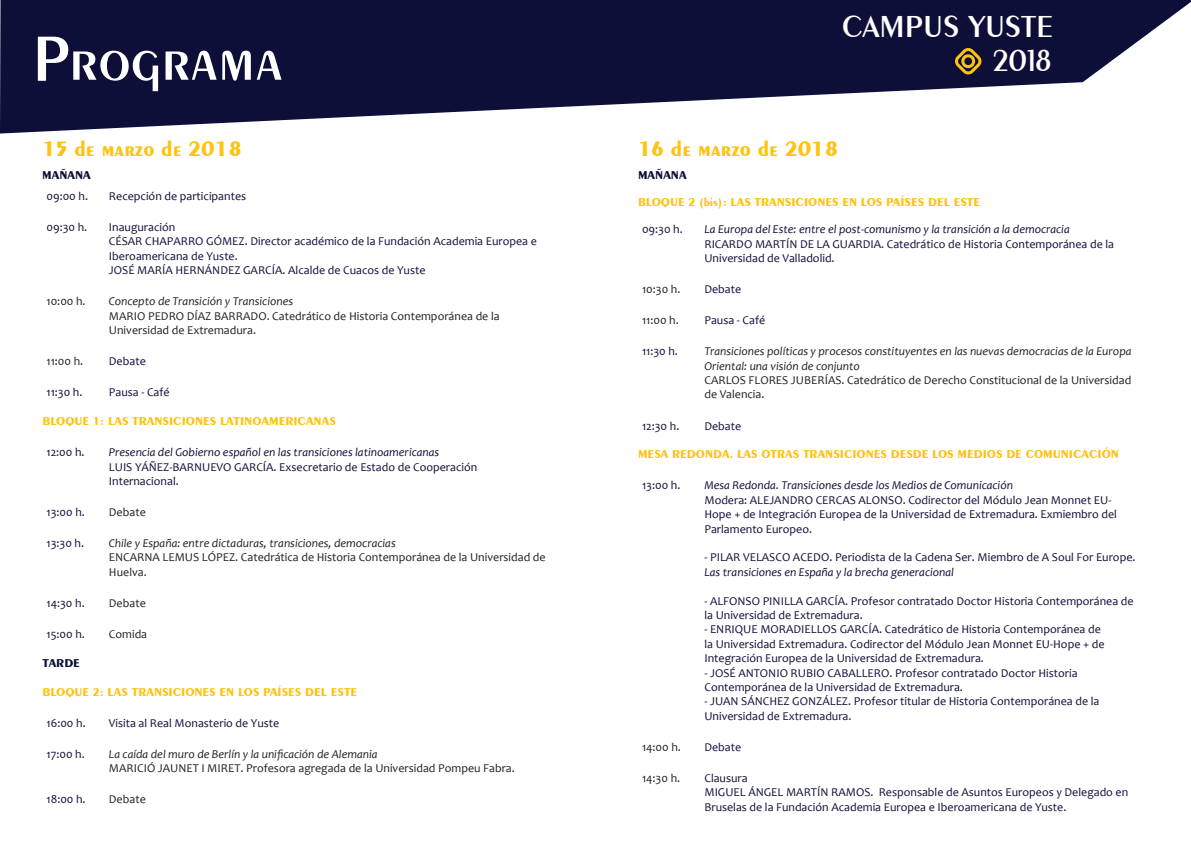
<style>
.page{position:relative;width:1191px;height:842px;background:#fff}
.page>*{position:absolute;margin:0;border:0;box-sizing:border-box;transform-origin:0 0}
.t1{font:600 65.9px "Exotic 350 BT";color:#fff}
.t2{font:600 32px "Exotic 350 BT";color:#fff}
.t3{font:600 31.8px "Exotic 350 BT";color:#fff}
.t4{font:700 22px "Exotic 350 BT";color:#fec210}
.t5{font:12px/14.4px "Candara";color:#0e0f39}
.t6{font:12px/14.4px "Candara";color:#231f20}
.t7{font:italic 12px/14.4px "Candara";color:#231f20}
.t8{font:italic 12px "Candara";color:#0e0f39}
.t9{font:700 12px "Exotic 350 BT";color:#fec210}
.t10{font:700 12px "Exotic 350 BT";color:#0e0f39}
</style>
<div class="page">
<svg style="left:0;top:0;width:1191px;height:134px;fill:#0e0f39"></svg>
<svg style="left:954px;top:47px;width:28px;height:27px"></svg>
<h1 class="t1" style="left:32px;top:18px;width:252px">Programa</h1>
<h3 class="t4" style="left:43px;top:135px;width:201px">15 DE MARZO DE 2018</h3>
<p class="t5" style="left:47px;top:189px;width:43px">09:00 h.</p>
<p class="t5" style="left:109px;top:189px;width:139px">Recepción de participantes</p>
<p class="t5" style="left:47px;top:220px;width:42px">09:30 h.</p>
<p class="t5" style="left:109px;top:220px;width:429px">Inauguración<br>CÉSAR CHAPARRO GÓMEZ. Director académico de la Fundación Academia Europea e Iberoamericana de Yuste.<br>JOSÉ MARÍA HERNÁNDEZ GARCÍA. Alcalde de Cuacos de Yuste</p>
<p class="t6" style="left:47px;top:294px;width:41px">10:00 h.</p>
<p class="t7" style="left:109px;top:294px;width:186px">Concepto de Transición y Transiciones</p>
<p class="t6" style="left:109px;top:308px;width:392px">MARIO PEDRO DÍAZ BARRADO. Catedrático de Historia Contemporánea de la<br>Universidad de Extremadura.</p>
<p class="t6" style="left:47px;top:354px;width:38px">11:00 h.</p>
<p class="t5" style="left:109px;top:354px;width:38px">Debate</p>
<p class="t5" style="left:47px;top:385px;width:37px">11:30 h.</p>
<p class="t5" style="left:109px;top:385px;width:62px">Pausa - Café</p>
<p class="t9" style="left:43px;top:414px;width:295px">BLOQUE 1: LAS TRANSICIONES LATINOAMERICANAS</p>
<p class="t5" style="left:47px;top:445px;width:40px">12:00 h.</p>
<p class="t8" style="left:109px;top:445px;width:332px">Presencia del Gobierno español en las transiciones latinoamericanas</p>
<p class="t5" style="left:109px;top:459px;width:370px">LUIS YÁÑEZ-BARNUEVO GARCÍA. Exsecretario de Estado de Cooperación<br>Internacional.</p>
<p class="t5" style="left:47px;top:505px;width:40px">13:00 h.</p>
<p class="t6" style="left:109px;top:505px;width:38px">Debate</p>
<p class="t5" style="left:47px;top:536px;width:39px">13:30 h.</p>
<p class="t7" style="left:109px;top:536px;width:288px">Chile y España: entre dictaduras, transiciones, democracias</p>
<p class="t6" style="left:109px;top:550px;width:438px">ENCARNA LEMUS LÓPEZ. Catedrática de Historia Contemporánea de la Universidad de<br>Huelva.</p>
<p class="t5" style="left:47px;top:596px;width:40px">14:30 h.</p>
<p class="t6" style="left:109px;top:596px;width:38px">Debate</p>
<p class="t5" style="left:47px;top:627px;width:40px">15:00 h.</p>
<p class="t6" style="left:109px;top:627px;width:40px">Comida</p>
<p class="t10" style="left:43px;top:656px;width:39px">TARDE</p>
<p class="t9" style="left:43px;top:684px;width:316px">BLOQUE 2: LAS TRANSICIONES EN LOS PAÍSES DEL ESTE</p>
<p class="t5" style="left:47px;top:715px;width:41px">16:00 h.</p>
<p class="t5" style="left:109px;top:715px;width:172px">Visita al Real Monasterio de Yuste</p>
<p class="t5" style="left:47px;top:747px;width:40px">17:00 h.</p>
<p class="t7" style="left:109px;top:747px;width:270px">La caída del muro de Berlín y la unificación de Alemania</p>
<p class="t6" style="left:109px;top:761px;width:407px">MARICIÓ JAUNET I MIRET. Profesora agregada de la Universidad Pompeu Fabra.</p>
<p class="t5" style="left:47px;top:792px;width:41px">18:00 h.</p>
<p class="t6" style="left:109px;top:792px;width:38px">Debate</p>
<p class="t10" style="left:42px;top:168px;width:50px">MAÑANA</p>
<h2 class="t2" style="left:842px;top:7px;width:213px">CAMPUS YUSTE</h2>
<h3 class="t3" style="left:993px;top:41px;width:59px">2018</h3>
<h3 class="t4" style="left:638px;top:135px;width:202px">16 DE MARZO DE 2018</h3>
<p class="t10" style="left:638px;top:168px;width:50px">MAÑANA</p>
<p class="t9" style="left:638px;top:194px;width:344px">BLOQUE 2 (BIS): LAS TRANSICIONES EN LOS PAÍSES DEL ESTE</p>
<p class="t5" style="left:642px;top:222px;width:42px">09:30 h.</p>
<p class="t8" style="left:704px;top:222px;width:367px">La Europa del Este: entre el post-comunismo y la transición a la democracia</p>
<p class="t5" style="left:704px;top:236px;width:411px">RICARDO MARTÍN DE LA GUARDIA. Catedrático de Historia Contemporánea de la<br>Universidad de Valladolid.</p>
<p class="t6" style="left:642px;top:282px;width:40px">10:30 h.</p>
<p class="t5" style="left:704px;top:282px;width:38px">Debate</p>
<p class="t6" style="left:642px;top:313px;width:38px">11:00 h.</p>
<p class="t5" style="left:704px;top:313px;width:62px">Pausa - Café</p>
<p class="t5" style="left:642px;top:344px;width:37px">11:30 h.</p>
<p class="t7" style="left:704px;top:344px;width:428px">Transiciones políticas y procesos constituyentes en las nuevas democracias de la Europa<br>Oriental: una visión de conjunto</p>
<p class="t6" style="left:704px;top:373px;width:428px">CARLOS FLORES JUBERÍAS. Catedrático de Derecho Constitucional de la Universidad de Valencia.</p>
<p class="t5" style="left:642px;top:418px;width:39px">12:30 h.</p>
<p class="t5" style="left:704px;top:418px;width:38px">Debate</p>
<p class="t9" style="left:638px;top:447px;width:132px">MESA REDONDA. LAS OTRAS</p>
<p class="t9" style="left:803px;top:447px;width:15px">TRANSICIONES</p>
<p class="t9" style="left:890px;top:447px;width:9px">DESDE</p>
<p class="t9" style="left:932px;top:447px;width:8px">LOS</p>
<p class="t9" style="left:957px;top:447px;width:18px">MEDIOS</p>
<p class="t9" style="left:1006px;top:447px;width:37px">DE COMUNICACI</p>
<p class="t9" style="left:1101px;top:447px;width:16px">ÓN</p>
<p class="t5" style="left:642px;top:478px;width:40px">13:00 h.</p>
<p class="t8" style="left:704px;top:478px;width:310px">Mesa Redonda. Transiciones desde los Medios de Comunicación</p>
<p class="t5" style="left:704px;top:493px;width:414px">Modera: ALEJANDRO CERCAS ALONSO. Codirector del Módulo Jean Monnet EU-<br>Hope + de Integración Europea de la Universidad de Extremadura. Exmiembro del<br>Parlamento Europeo.</p>
<p class="t5" style="left:704px;top:550px;width:432px">- PILAR VELASCO ACEDO. Periodista de la Cadena Ser. Miembro de A Soul For Europe.</p>
<p class="t8" style="left:704px;top:564px;width:251px">Las transiciones en España y la brecha generacional</p>
<p class="t5" style="left:704px;top:593px;width:431px">- ALFONSO PINILLA GARCÍA. Profesor contratado Doctor Historia Contemporánea de la Universidad de Extremadura.</p>
<p class="t5" style="left:704px;top:622px;width:401px">- ENRIQUE MORADIELLOS GARCÍA. Catedrático de Historia Contemporánea de la Universidad Extremadura. Codirector del Módulo Jean Monnet EU-Hope + de<br>Integración Europea de la Universidad de Extremadura.</p>
<p class="t5" style="left:704px;top:665px;width:375px">- JOSÉ ANTONIO RUBIO CABALLERO. Profesor contratado Doctor Historia<br>Contemporánea de la Universidad de Extremadura.</p>
<p class="t5" style="left:704px;top:694px;width:396px">- JUAN SÁNCHEZ GONZÁLEZ. Profesor titular de Historia Contemporánea de la<br>Universidad de Extremadura.</p>
<p class="t6" style="left:642px;top:740px;width:40px">14:00 h.</p>
<p class="t5" style="left:704px;top:740px;width:38px">Debate</p>
<p class="t6" style="left:642px;top:771px;width:40px">14:30 h.</p>
<p class="t5" style="left:704px;top:771px;width:425px">Clausura<br>MIGUEL ÁNGEL MARTÍN RAMOS. Responsable de Asuntos Europeos y Delegado en<br>Bruselas de la Fundación Academia Europea e Iberoamericana de Yuste.</p>
</div>
